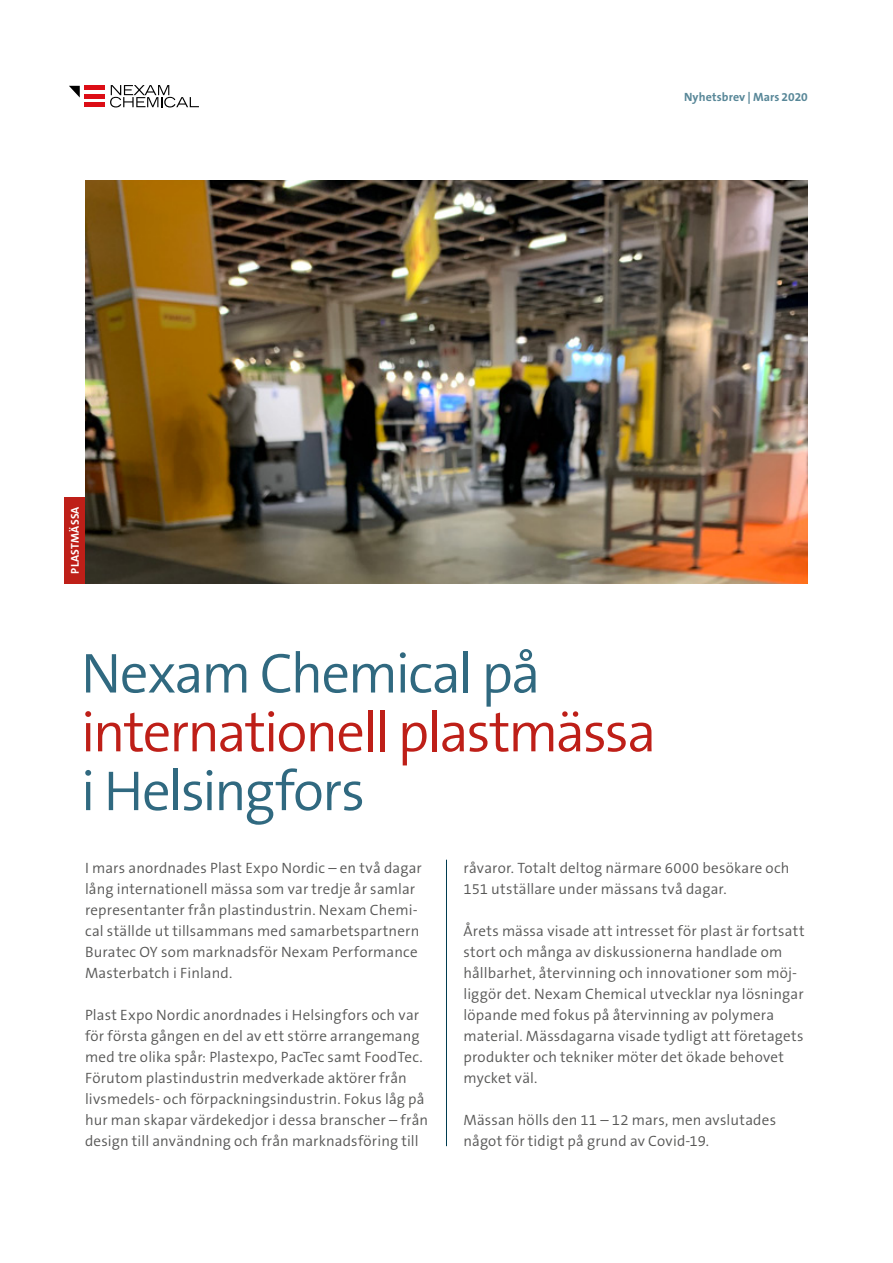
<style>
.page{position:relative;width:893px;height:1263px;background:#fff}
.page>*{position:absolute;margin:0;border:0;box-sizing:border-box;transform-origin:0 0}
.t1{font:300 56.7px "The Sans B W4";letter-spacing:-.035em;color:#306980}
.t2{font:300 56.7px "The Sans B W4";letter-spacing:-.04em;color:#be1f18}
.t3{font:300 15px/21px "The Sans B W4";letter-spacing:.01em;color:#575756}
.t4{font:700 12px "The Sans B W7";letter-spacing:.01em;color:#588798}
.t5{font:700 11.4px "The Sans B W7";letter-spacing:.01em;color:#fff}
</style>
<div class="page">
<div style="left:85px;top:85px;width:20px;height:5px;background:#dc0d15"></div>
<hr style="left:85px;top:94px;width:20px;height:4px;background:#dc0d15">
<div style="left:85px;top:102px;width:20px;height:5px;background:#dc0d15"></div>
<svg style="left:69px;top:86px;width:11px;height:12px"></svg>
<svg style="left:110px;top:85px;width:89px;height:22px"></svg>
<div style="left:64px;top:497px;width:21px;height:86px;background:#be1f18"></div>
<hr style="left:446px;top:860px;width:1px;height:286px;background:#003c50">
<img style="left:85px;top:180px;width:723px;height:403px">
<p class="t4" style="left:684px;top:89px;width:125px">Nyhetsbrev | Mars 2020</p>
<p class="t5" style="left:68px;top:573px;width:69px;rotate:-90deg">PLASTMÄSSA</p>
<h1 class="t1" style="left:81px;top:637px;width:461px">Nexam Chemical på</h1>
<h1 class="t2" style="left:81px;top:696px;width:577px">internationell plastmässa</h1>
<h1 class="t1" style="left:81px;top:754px;width:286px">i Helsingfors</h1>
<p class="t3" style="left:85px;top:858px;width:338px">I mars anordnades Plast Expo Nordic – en två dagar lång internationell mässa som var tredje år samlar representanter från plastindustrin. Nexam Chemi&shy;cal ställde ut tillsammans med samarbetspartnern Buratec OY som marknadsför Nexam Performance Masterbatch i Finland.</p>
<p class="t3" style="left:85px;top:1005px;width:345px">Plast Expo Nordic anordnades i Helsingfors och var för första gången en del av ett större arrangemang med tre olika spår: Plastexpo, PacTec samt FoodTec.<br>Förutom plastindustrin medverkade aktörer från livsmedels- och förpackningsindustrin. Fokus låg på hur man skapar värdekedjor i dessa branscher – från design till användning och från marknadsföring till</p>
<p class="t3" style="left:463px;top:858px;width:328px">råvaror. Totalt deltog närmare 6000 besökare och<br>151 utställare under mässans två dagar.</p>
<p class="t3" style="left:463px;top:921px;width:343px">Årets mässa visade att intresset för plast är fortsatt stort och många av diskussionerna handlade om hållbarhet, återvinning och innovationer som möj&shy;liggör det. Nexam Chemical utvecklar nya lösningar löpande med fokus på återvinning av polymera material. Mässdagarna visade tydligt att företagets produkter och tekniker möter det ökade behovet mycket väl.</p>
<p class="t3" style="left:463px;top:1110px;width:314px">Mässan hölls den 11 – 12 mars, men avslutades något för tidigt på grund av Covid-19.</p>
</div>
